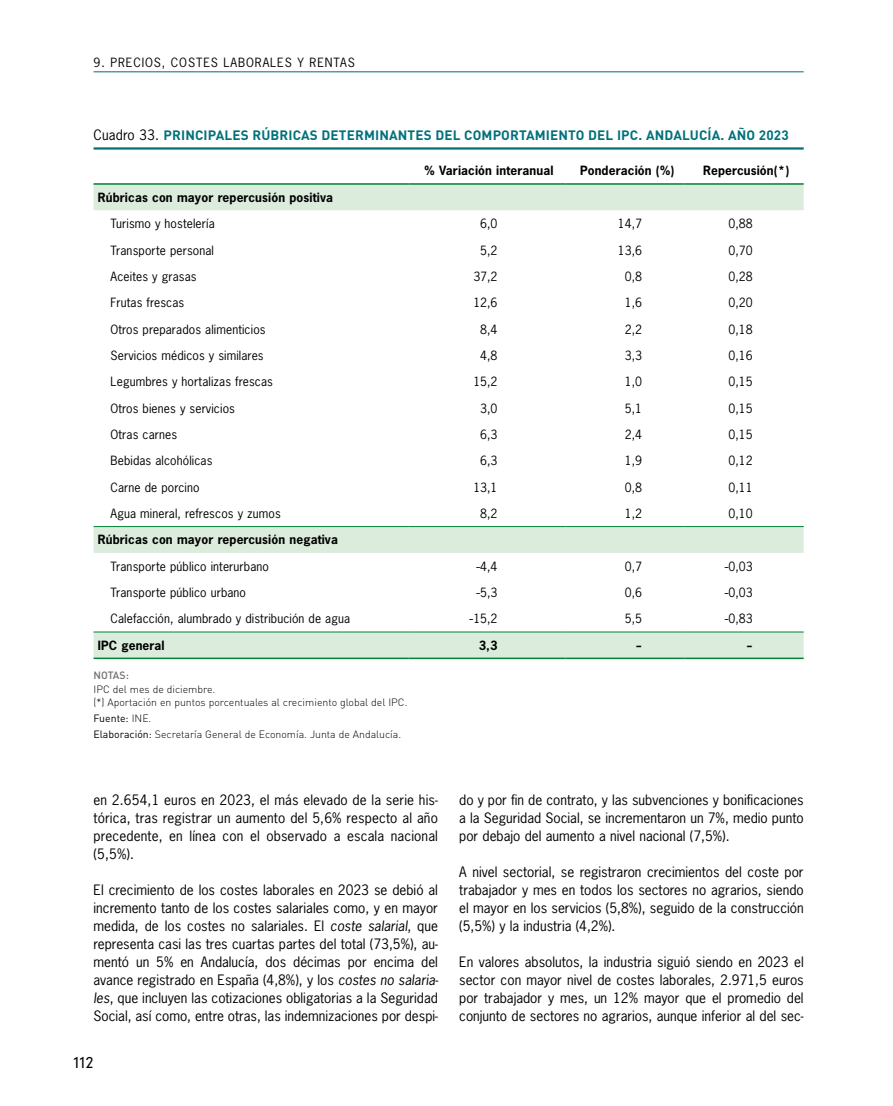
<style>
.page{position:relative;width:893px;height:1106px;background:#fff}
.page>*{position:absolute;margin:0;border:0;box-sizing:border-box;transform-origin:0 0}
.t1{font:300 15px "DIN Neuzeit Grotesk";color:#000}
._3_TextoNormal{font:13.5px/18px "News Gothic Std";color:#000;text-align:justify}
._6_Cuadro{font:700 13.5px "DIN";letter-spacing:.01em;color:#00717b}
._0_Cabeceras{font:12px "News Gothic Std";letter-spacing:.01em;color:#000}
.t2{font:700 12px "News Gothic Std";letter-spacing:.01em;color:#000}
._0_Cabeceras-2{font:12px "News Gothic Std";letter-spacing:.075em;color:#000}
._0_Cabeceras-3{font:12px "News Gothic Std";letter-spacing:.01em;color:#000;scale:1.5 1}
.t3{font:700 12px "News Gothic Std";letter-spacing:.01em;color:#000;scale:1.5 1}
._4_NotasTexto{font:300 10.5px "DIN";color:#000}
._4_NotasTexto-2{font:10.5px "DIN";color:#000}
._5_NotasColor{font:500 10.5px "DIN";letter-spacing:-.01em;color:#706f6f}
.s1{font-family:"News Gothic Std";font-weight:400;color:#000}
.s2{font-weight:300}
.s3{font-weight:400}
.s4{font-style:italic}
</style>
<div class="page">
<hr style="left:94px;top:71px;width:710px;height:1px;background:#006984">
<hr style="left:94px;top:147px;width:710px;height:3px;background:#00717b">
<svg style="left:94px;top:185px;width:710px;height:472px"></svg>
<hr style="left:94px;top:183px;width:314px;height:2px;background:#008137">
<hr style="left:408px;top:183px;width:158px;height:2px;background:#008137">
<hr style="left:566px;top:183px;width:119px;height:2px;background:#008137">
<hr style="left:685px;top:183px;width:119px;height:2px;background:#008137">
<hr style="left:94px;top:657px;width:314px;height:2px;background:#008137">
<hr style="left:408px;top:657px;width:158px;height:2px;background:#008137">
<hr style="left:566px;top:657px;width:119px;height:2px;background:#008137">
<hr style="left:685px;top:657px;width:119px;height:2px;background:#008137">
<hr style="left:94px;top:526px;width:314px;height:1px;background:#008137">
<hr style="left:408px;top:526px;width:158px;height:1px;background:#008137">
<hr style="left:566px;top:526px;width:119px;height:1px;background:#008137">
<hr style="left:685px;top:526px;width:119px;height:1px;background:#008137">
<hr style="left:94px;top:631px;width:314px;height:1px;background:#008137">
<hr style="left:408px;top:631px;width:158px;height:1px;background:#008137">
<hr style="left:566px;top:631px;width:119px;height:1px;background:#008137">
<hr style="left:685px;top:631px;width:119px;height:1px;background:#008137">
<p class="_0_Cabeceras-2" style="left:94px;top:55px;width:263px">9. PRECIOS, COSTES LABORALES Y RENTAS</p>
<p class="_6_Cuadro" style="left:94px;top:127px;width:697px"><span class="s1">Cuadro 33.</span> PRINCIPALES RÚBRICAS DETERMINANTES DEL COMPORTAMIENTO DEL IPC. ANDALUCÍA. AÑO 2023</p>
<p class="t2" style="left:424px;top:163px;width:130px">% Variación interanual</p>
<p class="t2" style="left:580px;top:163px;width:96px">Ponderación (%)</p>
<p class="t2" style="left:703px;top:163px;width:88px">Repercusión(*)</p>
<p class="t2" style="left:98px;top:189px;width:237px">Rúbricas con mayor repercusión positiva</p>
<p class="_0_Cabeceras" style="left:111px;top:216px;width:106px">Turismo y hostelería</p>
<p class="_0_Cabeceras" style="left:480px;top:216px;width:19px">6,0</p>
<p class="_0_Cabeceras" style="left:618px;top:216px;width:26px">14,7</p>
<p class="_0_Cabeceras" style="left:728px;top:216px;width:26px">0,88</p>
<p class="_0_Cabeceras" style="left:111px;top:242px;width:105px">Transporte personal</p>
<p class="_0_Cabeceras" style="left:480px;top:242px;width:19px">5,2</p>
<p class="_0_Cabeceras" style="left:618px;top:242px;width:26px">13,6</p>
<p class="_0_Cabeceras" style="left:728px;top:242px;width:26px">0,70</p>
<p class="_0_Cabeceras" style="left:111px;top:269px;width:88px">Aceites y grasas</p>
<p class="_0_Cabeceras" style="left:473px;top:269px;width:26px">37,2</p>
<p class="_0_Cabeceras" style="left:625px;top:269px;width:19px">0,8</p>
<p class="_0_Cabeceras" style="left:728px;top:269px;width:26px">0,28</p>
<p class="_0_Cabeceras" style="left:111px;top:295px;width:75px">Frutas frescas</p>
<p class="_0_Cabeceras" style="left:473px;top:295px;width:26px">12,6</p>
<p class="_0_Cabeceras" style="left:625px;top:295px;width:19px">1,6</p>
<p class="_0_Cabeceras" style="left:728px;top:295px;width:26px">0,20</p>
<p class="_0_Cabeceras" style="left:111px;top:321px;width:157px">Otros preparados alimenticios</p>
<p class="_0_Cabeceras" style="left:480px;top:321px;width:19px">8,4</p>
<p class="_0_Cabeceras" style="left:625px;top:321px;width:19px">2,2</p>
<p class="_0_Cabeceras" style="left:728px;top:321px;width:26px">0,18</p>
<p class="_0_Cabeceras" style="left:111px;top:348px;width:155px">Servicios médicos y similares</p>
<p class="_0_Cabeceras" style="left:480px;top:348px;width:19px">4,8</p>
<p class="_0_Cabeceras" style="left:625px;top:348px;width:19px">3,3</p>
<p class="_0_Cabeceras" style="left:728px;top:348px;width:26px">0,16</p>
<p class="_0_Cabeceras" style="left:111px;top:374px;width:164px">Legumbres y hortalizas frescas</p>
<p class="_0_Cabeceras" style="left:473px;top:374px;width:26px">15,2</p>
<p class="_0_Cabeceras" style="left:625px;top:374px;width:19px">1,0</p>
<p class="_0_Cabeceras" style="left:728px;top:374px;width:26px">0,15</p>
<p class="_0_Cabeceras" style="left:111px;top:400px;width:126px">Otros bienes y servicios</p>
<p class="_0_Cabeceras" style="left:480px;top:400px;width:19px">3,0</p>
<p class="_0_Cabeceras" style="left:625px;top:400px;width:19px">5,1</p>
<p class="_0_Cabeceras" style="left:728px;top:400px;width:26px">0,15</p>
<p class="_0_Cabeceras" style="left:111px;top:427px;width:68px">Otras carnes</p>
<p class="_0_Cabeceras" style="left:480px;top:427px;width:19px">6,3</p>
<p class="_0_Cabeceras" style="left:625px;top:427px;width:19px">2,4</p>
<p class="_0_Cabeceras" style="left:728px;top:427px;width:26px">0,15</p>
<p class="_0_Cabeceras" style="left:111px;top:453px;width:103px">Bebidas alcohólicas</p>
<p class="_0_Cabeceras" style="left:480px;top:453px;width:19px">6,3</p>
<p class="_0_Cabeceras" style="left:625px;top:453px;width:19px">1,9</p>
<p class="_0_Cabeceras" style="left:728px;top:453px;width:26px">0,12</p>
<p class="_0_Cabeceras" style="left:111px;top:479px;width:91px">Carne de porcino</p>
<p class="_0_Cabeceras" style="left:473px;top:479px;width:26px">13,1</p>
<p class="_0_Cabeceras" style="left:625px;top:479px;width:19px">0,8</p>
<p class="_0_Cabeceras" style="left:728px;top:479px;width:26px">0,11</p>
<p class="_0_Cabeceras" style="left:111px;top:506px;width:172px">Agua mineral, refrescos y zumos</p>
<p class="_0_Cabeceras" style="left:480px;top:506px;width:19px">8,2</p>
<p class="_0_Cabeceras" style="left:625px;top:506px;width:19px">1,2</p>
<p class="_0_Cabeceras" style="left:728px;top:506px;width:26px">0,10</p>
<p class="t2" style="left:98px;top:532px;width:242px">Rúbricas con mayor repercusión negativa</p>
<p class="_0_Cabeceras" style="left:111px;top:558px;width:160px">Transporte público interurbano</p>
<p class="_0_Cabeceras-3" style="left:477px;top:558px;width:15px">-4,4</p>
<p class="_0_Cabeceras" style="left:625px;top:558px;width:19px">0,7</p>
<p class="_0_Cabeceras-3" style="left:725px;top:558px;width:20px">-0,03</p>
<p class="_0_Cabeceras" style="left:111px;top:585px;width:137px">Transporte público urbano</p>
<p class="_0_Cabeceras-3" style="left:477px;top:585px;width:15px">-5,3</p>
<p class="_0_Cabeceras" style="left:625px;top:585px;width:19px">0,6</p>
<p class="_0_Cabeceras-3" style="left:725px;top:585px;width:20px">-0,03</p>
<p class="_0_Cabeceras" style="left:111px;top:611px;width:241px">Calefacción, alumbrado y distribución de agua</p>
<p class="_0_Cabeceras-3" style="left:470px;top:611px;width:20px">-15,2</p>
<p class="_0_Cabeceras" style="left:625px;top:611px;width:19px">5,5</p>
<p class="_0_Cabeceras-3" style="left:725px;top:611px;width:20px">-0,83</p>
<p class="t2" style="left:98px;top:637px;width:68px">IPC general</p>
<p class="t2" style="left:479px;top:637px;width:20px">3,3</p>
<p class="t3" style="left:636px;top:637px;width:6px">-</p>
<p class="t3" style="left:746px;top:637px;width:6px">-</p>
<p class="_5_NotasColor" style="left:94px;top:669px;width:37px">NOTAS:</p>
<p class="_4_NotasTexto" style="left:94px;top:682px;width:123px">IPC del mes de diciembre.</p>
<p class="_4_NotasTexto" style="left:94px;top:696px;width:315px">(*) Aportación en puntos porcentuales al crecimiento global del IPC.</p>
<p class="_4_NotasTexto-2" style="left:94px;top:711px;width:59px">Fuente: <span class="s2">INE.</span></p>
<p class="_4_NotasTexto" style="left:94px;top:727px;width:309px"><span class="s3">Elaboración:</span> Secretaría General de Economía. Junta de Andalucía.</p>
<p class="_3_TextoNormal" style="left:94px;top:790px;width:346px">en 2.654,1 euros en 2023, el más elevado de la serie his&shy;tórica, tras registrar un aumento del 5,6% respecto al año precedente, en línea con el observado a escala nacional (5,5%).</p>
<p class="_3_TextoNormal" style="left:94px;top:880px;width:346px">El crecimiento de los costes laborales en 2023 se debió al incremento tanto de los costes salariales como, y en mayor medida, de los costes no salariales. El <span class="s4">coste salarial</span>, que representa casi las tres cuartas partes del total (73,5%), au&shy;mentó un 5% en Andalucía, dos décimas por encima del avance registrado en España (4,8%), y los <span class="s4">costes no salaria&shy;les</span>, que incluyen las cotizaciones obligatorias a la Seguridad Social, así como, entre otras, las indemnizaciones por despi-</p>
<p class="t1" style="left:74px;top:1053px;width:21px">112</p>
<p class="_3_TextoNormal" style="left:459px;top:790px;width:346px">do y por fin de contrato, y las subvenciones y bonificaciones a la Seguridad Social, se incrementaron un 7%, medio punto por debajo del aumento a nivel nacional (7,5%).</p>
<p class="_3_TextoNormal" style="left:459px;top:862px;width:346px">A nivel sectorial, se registraron crecimientos del coste por trabajador y mes en todos los sectores no agrarios, siendo el mayor en los servicios (5,8%), seguido de la construcción (5,5%) y la industria (4,2%).</p>
<p class="_3_TextoNormal" style="left:459px;top:952px;width:346px">En valores absolutos, la industria siguió siendo en 2023 el sector con mayor nivel de costes laborales, 2.971,5 euros por trabajador y mes, un 12% mayor que el promedio del conjunto de sectores no agrarios, aunque inferior al del sec-</p>
</div>
